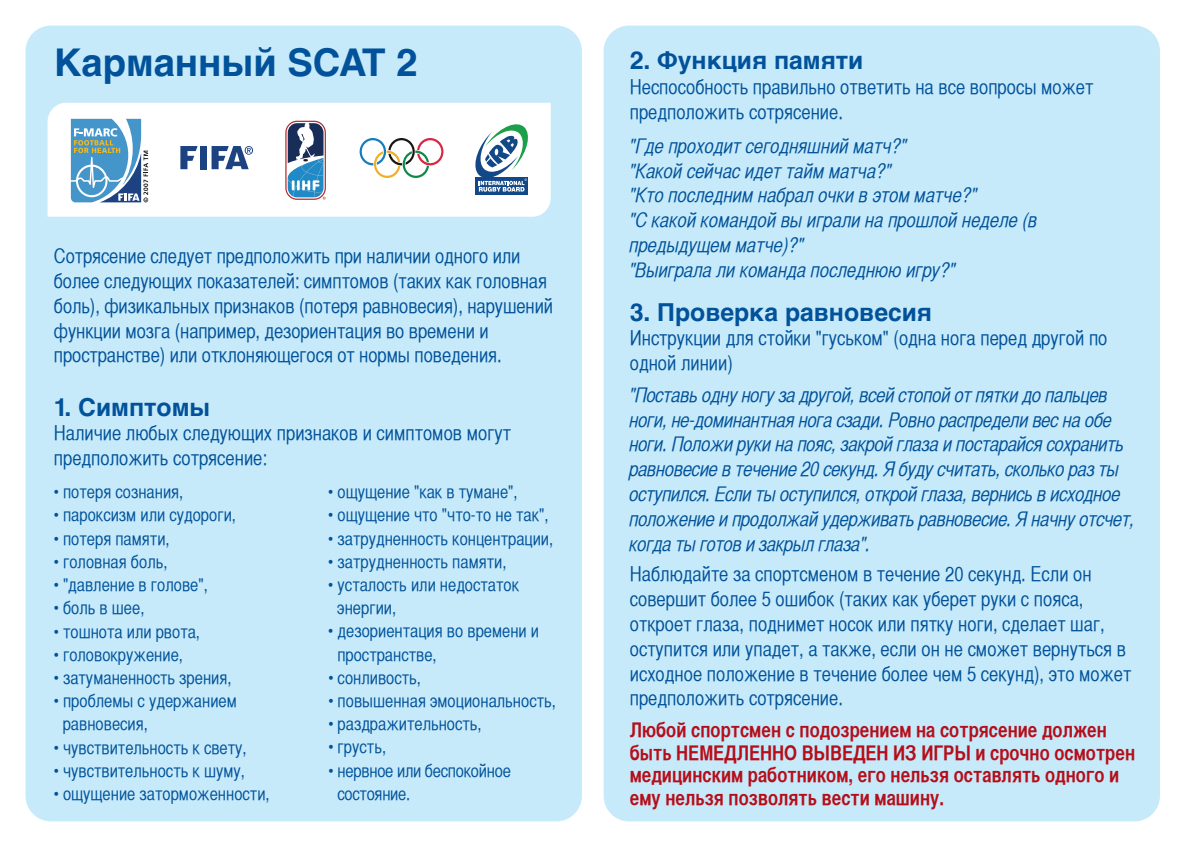
<style>
.page{position:relative;width:1187px;height:846px;background:#fff}
.page>*{position:absolute;margin:0;border:0;box-sizing:border-box;transform-origin:0 0}
.t1{font:700 38.25px "Helvetica Cyr";color:#01529a}
.t2{font:700 24.75px "Helvetica Cyr";color:#01529a}
.t3{font:20.25px/24.8px "Helvetica CY Plain";color:#01529a}
.t4{font:20.25px/24.8px "Helvetica CY Oblique";letter-spacing:-.015em;color:#01529a}
.t5{font:20.25px/22.5px "Helvetica CY Bold";color:#b50e1a}
.t6{font:18px/23.2px "Helvetica CY Plain";color:#01529a}
</style>
<div class="page">
<div style="left:26px;top:26px;width:556px;height:795px;background:#c6eafa;border-radius:26px"></div>
<div style="left:48px;top:103px;width:502px;height:113px;background:#fff"></div>
<svg style="left:71px;top:119px;width:77px;height:83px;background:#78a9c9"></svg>
<svg style="left:359px;top:138px;width:84px;height:40px;background:#dad9d4"></svg>
<div style="left:473px;top:122px;width:57px;height:74px;background:linear-gradient(to right,#124888,#124888)"></div>
<svg style="left:475px;top:191px;width:53px;height:3px"></svg>
<svg style="left:475px;top:124px;width:53px;height:67px;background:#9ab7c6"></svg>
<svg style="left:285px;top:121px;width:41px;height:79px;background:#7891ae"></svg>
<svg style="left:180px;top:146px;width:17px;height:23px"></svg>
<div style="left:200px;top:146px;width:7px;height:23px;background:#1c4282"></div>
<svg style="left:211px;top:146px;width:42px;height:23px"></svg>
<div style="left:603px;top:26px;width:556px;height:795px;background:#c6eafa;border-radius:26px"></div>
<h1 class="t1" style="left:54px;top:49px;width:365px">Карманный SCAT 2</h1>
<p class="t3" style="left:54px;top:245px;width:500px">Сотрясение следует предположить при наличии одного или более следующих показателей: симптомов (таких как головная боль), физикальных признаков (потеря равновесия), нарушений функции мозга (например, дезориентация во времени и пространстве) или отклоняющегося от нормы поведения.</p>
<p class="t2" style="left:54px;top:397px;width:158px">1. Симптомы</p>
<p class="t3" style="left:54px;top:422px;width:459px">Наличие любых следующих признаков и симптомов могут предположить сотрясение:</p>
<p class="t6" style="left:54px;top:482px;width:131px">• потеря сознания,</p>
<p class="t6" style="left:54px;top:505px;width:184px">• пароксизм или судороги,</p>
<p class="t6" style="left:54px;top:528px;width:117px">• потеря памяти,</p>
<p class="t6" style="left:54px;top:551px;width:115px">• головная боль,</p>
<p class="t6" style="left:54px;top:574px;width:155px">• "давление в голове",</p>
<p class="t6" style="left:54px;top:597px;width:92px">• боль в шее,</p>
<p class="t6" style="left:54px;top:621px;width:148px">• тошнота или рвота,</p>
<p class="t6" style="left:54px;top:644px;width:131px">• головокружение,</p>
<p class="t6" style="left:54px;top:667px;width:179px">• затуманенность зрения,</p>
<p class="t6" style="left:63px;top:690px;width:176px;text-indent:-9px">• проблемы с удержанием равновесия,</p>
<p class="t6" style="left:54px;top:737px;width:194px">• чувствительность к свету,</p>
<p class="t6" style="left:54px;top:760px;width:193px">• чувствительность к шуму,</p>
<p class="t6" style="left:54px;top:783px;width:217px">• ощущение заторможенности,</p>
<p class="t6" style="left:328px;top:482px;width:191px">• ощущение "как в тумане",</p>
<p class="t6" style="left:328px;top:505px;width:222px">• ощущение что "что-то не так",</p>
<p class="t6" style="left:328px;top:528px;width:226px">• затрудненность концентрации,</p>
<p class="t6" style="left:328px;top:551px;width:180px">• затрудненность памяти,</p>
<p class="t6" style="left:337px;top:574px;width:183px;text-indent:-9px">• усталость или недостаток энергии,</p>
<p class="t6" style="left:337px;top:621px;width:203px;text-indent:-9px">• дезориентация во времени и пространстве,</p>
<p class="t6" style="left:328px;top:667px;width:94px">• сонливость,</p>
<p class="t6" style="left:328px;top:690px;width:229px">• повышенная эмоциональность,</p>
<p class="t6" style="left:328px;top:713px;width:155px">• раздражительность,</p>
<p class="t6" style="left:328px;top:736px;width:59px">• грусть,</p>
<p class="t6" style="left:337px;top:760px;width:175px;text-indent:-9px">• нервное или беспокойное состояние.</p>
<p class="t2" style="left:629px;top:51px;width:235px">2. Функция памяти</p>
<p class="t3" style="left:629px;top:76px;width:465px">Неспособность правильно ответить на все вопросы может предположить сотрясение.</p>
<p class="t4" style="left:629px;top:135px;width:409px">"Где проходит сегодняшний матч?"<br>"Какой сейчас идет тайм матча?"<br>"Кто последним набрал очки в этом матче?"<br>"С какой командой вы играли на прошлой неделе (в предыдущем матче)?"<br>"Выиграла ли команда последнюю игру?"</p>
<p class="t2" style="left:629px;top:302px;width:304px">3. Проверка равновесия</p>
<p class="t3" style="left:629px;top:327px;width:479px">Инструкции для стойки "гуськом" (одна нога перед другой по одной линии)</p>
<p class="t4" style="left:629px;top:384px;width:507px">"Поставь одну ногу за другой, всей стопой от пятки до пальцев ноги, не-доминантная нога сзади. Ровно распредели вес на обе ноги. Положи руки на пояс, закрой глаза и постарайся сохранить равновесие в течение 20 секунд. Я буду считать, сколько раз ты оступился. Если ты оступился, открой глаза, вернись в исходное положение и продолжай удерживать равновесие. Я начну отсчет, когда ты готов и закрыл глаза".</p>
<p class="t3" style="left:629px;top:563px;width:503px">Наблюдайте за спортсменом в течение 20 секунд. Если он совершит более 5 ошибок (таких как уберет руки с пояса, откроет глаза, поднимет носок или пятку ноги, сделает шаг, оступится или упадет, а также, если он не сможет вернуться в исходное положение в течение более чем 5 секунд), это может предположить сотрясение.</p>
<p class="t5" style="left:629px;top:720px;width:507px">Любой спортсмен с подозрением на сотрясение должен быть НЕМЕДЛЕННО ВЫВЕДЕН ИЗ ИГРЫ и срочно осмотрен медицинским работником, его нельзя оставлять одного и ему нельзя позволять вести машину.</p>
</div>
